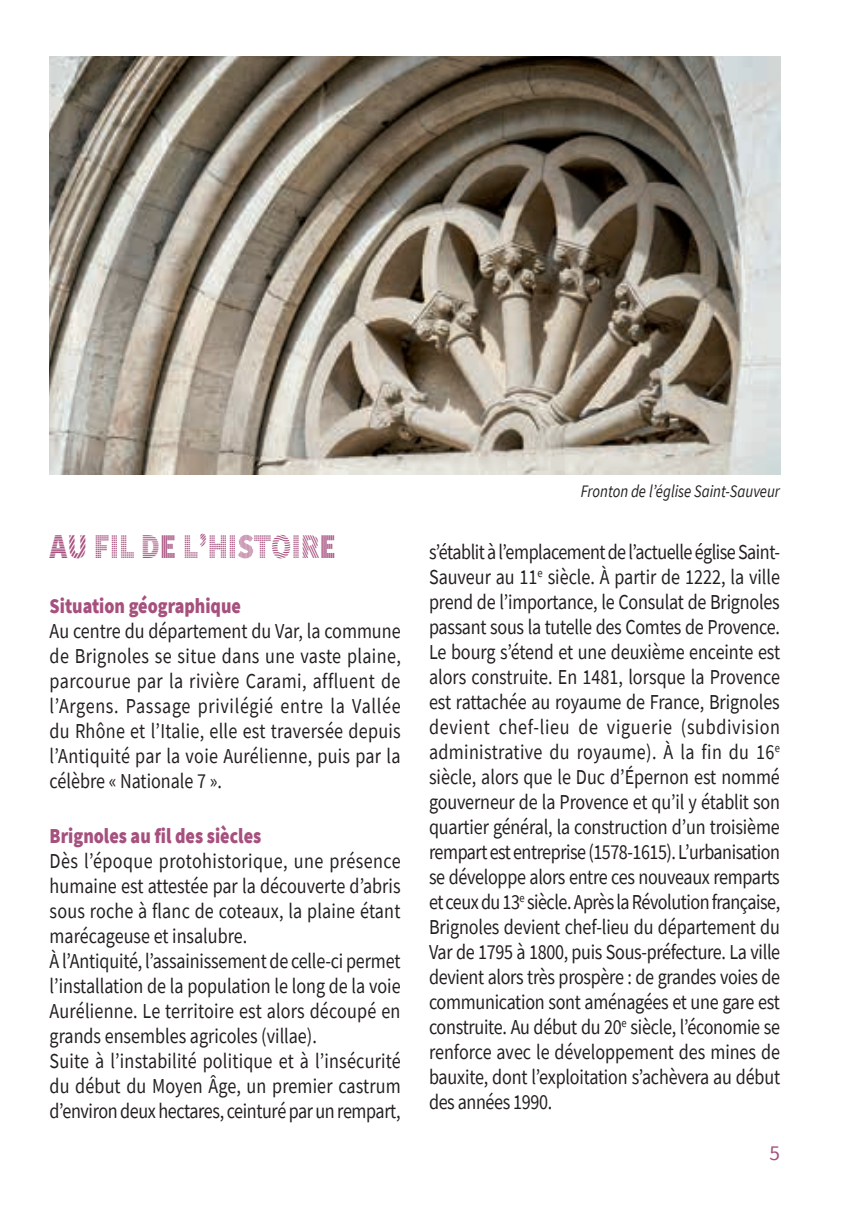
<style>
.page{position:relative;width:851px;height:1205px;background:#fff}
.page>*{position:absolute;margin:0;border:0;box-sizing:border-box;transform-origin:0 0}
.t1{font:35px "Source Sans Pro DISPLAY";color:#a6507e;scale:.85 1}
.t2{font:21.25px/25px "Source Sans Pro";color:#231f20;text-align:justify;scale:.85 1}
.t3{font:900 21.25px "Source Sans Pro";color:#a6507e;scale:.85 1}
.t4{font:21.25px "Source Sans Pro";color:#a6507e}
.t5{font:italic 17.5px "Source Sans Pro";color:#231f20;scale:.85 1}
</style>
<div class="page">
<img style="left:50px;top:57px;width:730px;height:418px">
<h1 class="t1" style="left:50px;top:528px;width:338px">AU FIL DE L’HISTOIRE</h1>
<p class="t3" style="left:50px;top:591px;width:227px">Situation géographique</p>
<p class="t2" style="left:50px;top:618px;width:414px">Au centre du département du Var, la commune de Brignoles se situe dans une vaste plaine, parcourue par la rivière Carami, affluent de l’Argens. Passage privilégié entre la Vallée du Rhône et l’Italie, elle est traversée depuis l’Antiquité par la voie Aurélienne, puis par la célèbre « Nationale 7 ».</p>
<p class="t3" style="left:50px;top:821px;width:250px">Brignoles au fil des siècles</p>
<p class="t2" style="left:50px;top:848px;width:414px;text-align:left">Dès l’époque protohistorique, une présence humaine est attestée par la découverte d’abris sous roche à flanc de coteaux, la plaine étant marécageuse et insalubre.<br>À l’Antiquité, l’assainissement de celle-ci permet l’installation de la population le long de la voie Aurélienne. Le territoire est alors découpé en grands ensembles agricoles (villae).<br>Suite à l’instabilité politique et à l’insécurité du début du Moyen Âge, un premier castrum d’environ deux hectares, ceinturé par un rempart,</p>
<p class="t5" style="left:580px;top:480px;width:236px">Fronton de l’église Saint-Sauveur</p>
<p class="t2" style="left:429px;top:539px;width:414px">s’établit à l’emplacement de l’actuelle église Saint-Sauveur au 11<sup>e</sup> siècle. À partir de 1222, la ville prend de l’importance, le Consulat de Brignoles passant sous la tutelle des Comtes de Provence.<br>Le bourg s’étend et une deuxième enceinte est alors construite. En 1481, lorsque la Provence est rattachée au royaume de France, Brignoles devient chef-lieu de viguerie (subdivision administrative du royaume). À la fin du 16<sup>e </sup>siècle, alors que le Duc d’Épernon est nommé gouverneur de la Provence et qu’il y établit son quartier général, la construction d’un troisième rempart est entreprise (1578-1615). L’urbanisation se développe alors entre ces nouveaux remparts et ceux du 13<sup>e</sup> siècle. Après la Révolution française, Brignoles devient chef-lieu du département du Var de 1795 à 1800, puis Sous-préfecture. La ville devient alors très prospère : de grandes voies de communication sont aménagées et une gare est construite. Au début du 20<sup>e</sup> siècle, l’économie se renforce avec le développement des mines de bauxite, dont l’exploitation s’achèvera au début des années 1990.</p>
<p class="t4" style="left:769px;top:1139px;width:12px">5</p>
</div>
